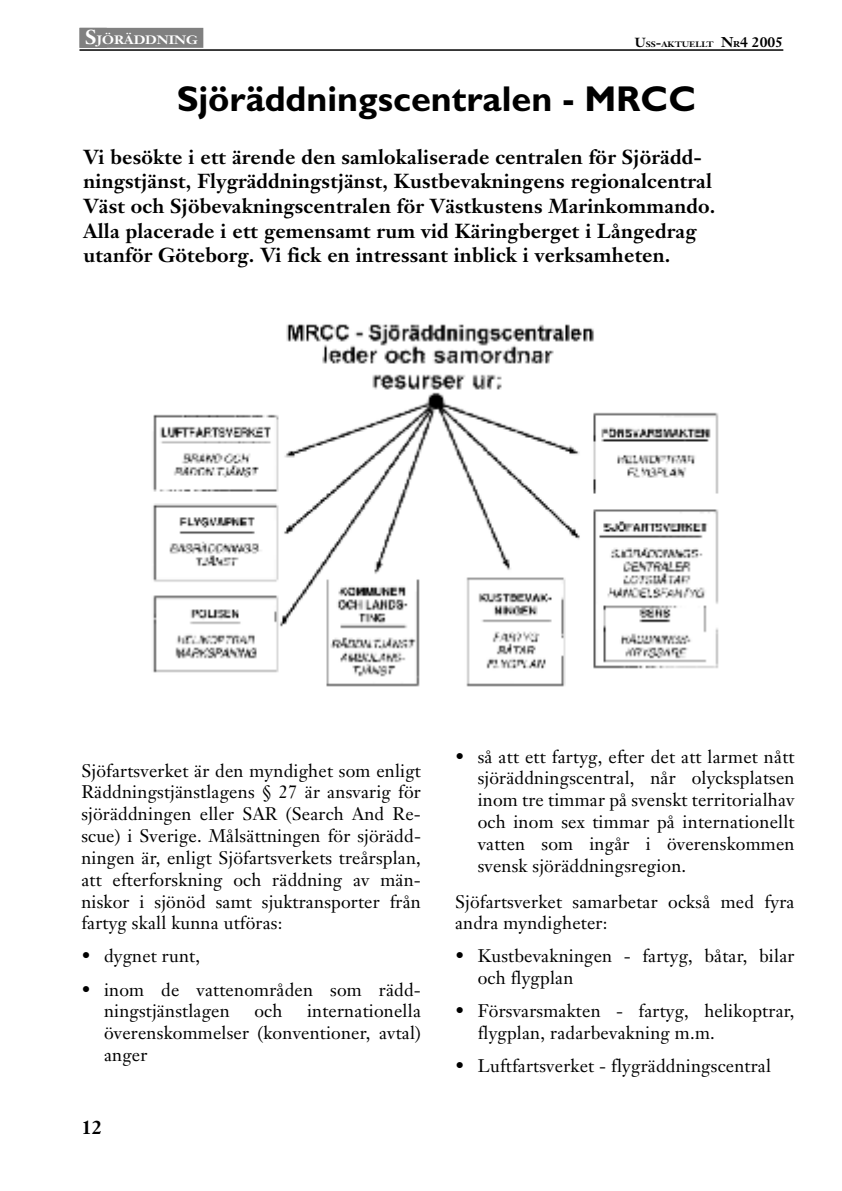
<style>
.page{position:relative;width:842px;height:1191px;background:#fff}
.page>*{position:absolute;margin:0;border:0;box-sizing:border-box;transform-origin:0 0}
.t1{font:700 36px "Gill Sans";color:#000}
.t2{font:700 20px/24.6px "Janson Text";letter-spacing:.01em;color:#000}
.t3{font:700 19px "Janson Text";color:#000}
.t4{font:18px/21.8px "Janson Text";letter-spacing:.01em;color:#000}
.t5{font:700 12px "Janson Text";color:#fff;scale:1.13 1}
.t6{font:700 7.8px "Janson Text";color:#000;scale:1.13 1}
.s1{font-size:20px}
.s2{font-size:13px}
.s3{font-size:14px}
.s4{font-size:8.4px}
</style>
<div class="page">
<div style="left:80px;top:28px;width:123px;height:20px;background:#808080"></div>
<hr style="left:80px;top:50px;width:703px;height:1px;background:#000">
<img style="left:153px;top:324px;width:566px;height:363px">
<p class="t5" style="left:85px;top:35px;width:101px"><span class="s1">KS</span>JÖRÄDDNING</p>
<p class="t6" style="left:635px;top:41px;width:133px"><span class="s2">U</span>SS<span class="s2">-</span>AKTUELLT <span class="s3">N</span><span class="s4">R</span><span class="s3">4 2005</span></p>
<h1 class="t1" style="left:177px;top:77px;width:521px">Sjöräddningscentralen - MRCC</h1>
<p class="t2" style="left:83px;top:147px;width:633px">Vi besökte i ett ärende den samlokaliserade centralen för Sjörädd&shy;ningstjänst, Flygräddningstjänst, Kustbevakningens regionalcentral Väst och Sjöbevakningscentralen för Västkustens Marinkommando.<br>Alla placerade i ett gemensamt rum vid Käringberget i Långedrag utanför Göteborg. Vi fick en intressant inblick i verksamheten.</p>
<p class="t4" style="left:81px;top:761px;width:341px;text-align:justify">Sjöfartsverket är den myndighet som enligt Räddningstjänstlagens § 27 är ansvarig för sjöräddningen eller SAR (Search And Re&shy;scue) i Sverige. Målsättningen för sjörädd&shy;ningen är, enligt Sjöfartsverkets treårsplan, att efterforskning och räddning av män&shy;niskor i sjönöd samt sjuktransporter från fartyg skall kunna utföras:</p>
<p class="t4" style="left:81px;top:947px;width:120px">• dygnet runt,</p>
<p class="t4" style="left:104px;top:980px;width:318px;text-indent:-23px">• inom de vattenområden som rädd&shy;ningstjänstlagen</p>
<p class="t4" style="left:104px;top:1002px;width:318px;text-align:justify;text-indent:203px">internationella överenskommelser (konventioner, avtal) anger</p>
<p class="t4" style="left:254px;top:1002px;width:30px">och</p>
<p class="t3" style="left:81px;top:1120px;width:23px">12</p>
<p class="t4" style="left:478px;top:747px;width:318px;text-align:justify;text-indent:-23px">• så att ett fartyg, efter det att larmet nått sjöräddningscentral, når olycksplatsen inom tre timmar på svenskt territorialhav och inom sex timmar på internationellt vatten som ingår i överenskommen svensk sjöräddningsregion.</p>
<p class="t4" style="left:455px;top:892px;width:341px">Sjöfartsverket samarbetar också med fyra andra myndigheter:</p>
<p class="t4" style="left:478px;top:947px;width:318px;text-indent:-23px">• Kustbevakningen - fartyg, båtar, bilar och flygplan</p>
<p class="t4" style="left:478px;top:1002px;width:318px;text-indent:-23px">• Försvarsmakten - fartyg, helikoptrar, flygplan, radarbevakning m.m.</p>
<p class="t4" style="left:455px;top:1057px;width:318px">• Luftfartsverket - flygräddningscentral</p>
</div>
